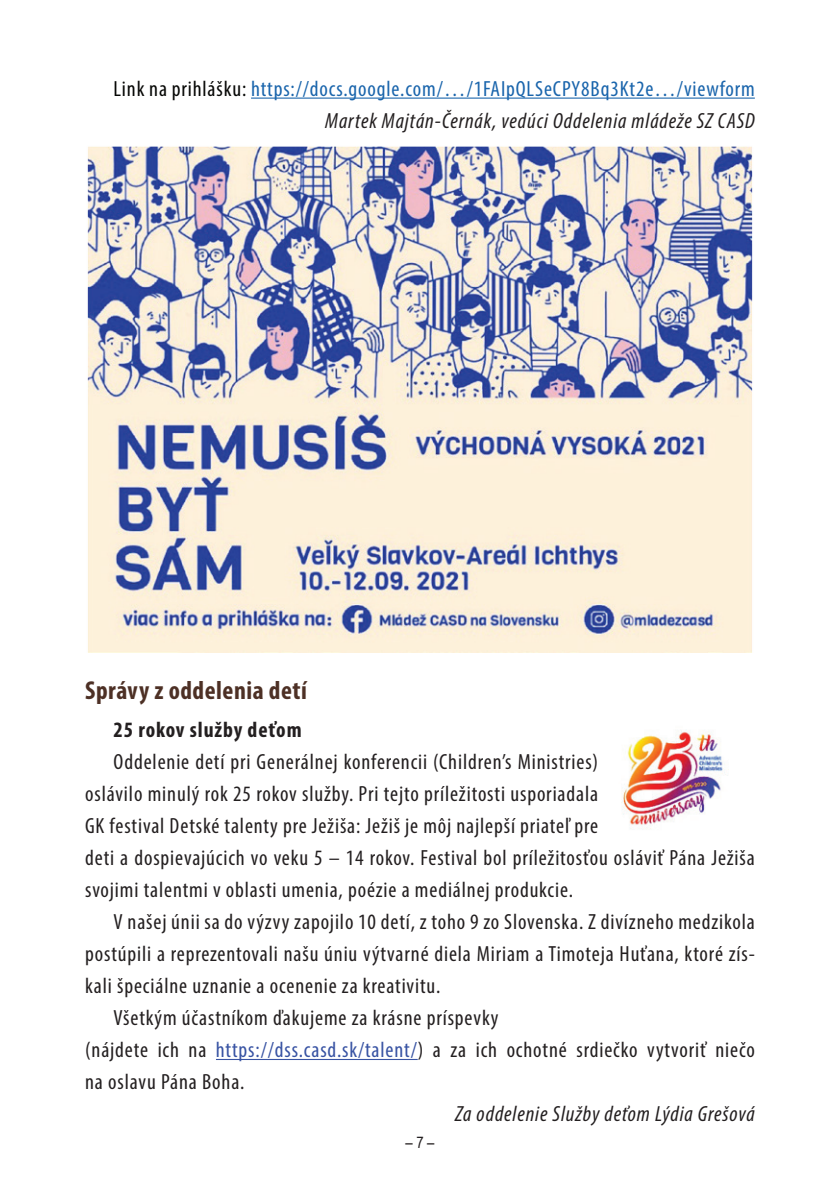
<style>
.page{position:relative;width:840px;height:1191px;background:#fff}
.page>*{position:absolute;margin:0;border:0;box-sizing:border-box;transform-origin:0 0}
.t1{font:700 condensed 26px "Myriad Pro";letter-spacing:.02em;color:#4d3025}
.t2{font:condensed 22px/32px "Myriad Pro";letter-spacing:.04em;color:#231f20}
.t3{font:condensed 22px/32px "Myriad Pro";letter-spacing:.04em;color:#1a65ac;text-align:right}
.t4{font:italic condensed 22px "Myriad Pro";letter-spacing:.04em;color:#231f20}
.t5{font:700 condensed 22px "Myriad Pro";letter-spacing:.04em;color:#231f20}
.t6{font:16px "Arial Narrow";color:#231f20}
.s1{color:#060705}
.s2{font-style:italic;color:#231f20}
.s3{color:#3853a3}
</style>
<div class="page">
<hr style="left:251px;top:98px;width:503px;height:1px;background:#1a65ac">
<hr style="left:216px;top:1059px;width:201px;height:1px;background:#3853a3">
<img style="left:87px;top:146px;width:666px;height:506px">
<img style="left:621px;top:730px;width:108px;height:100px">
<p class="t3" style="left:113px;top:72px;width:642px"><span class="s1">Link na prihlášku:</span> https://docs.google.com/…/1FAIpQLSeCPY8Bq3Kt2e…/viewform<br><span class="s2">Martek Majtán-Černák, vedúci Oddelenia mládeže SZ CASD</span></p>
<p class="t1" style="left:85px;top:674px;width:223px">Správy z oddelenia detí</p>
<p class="t5" style="left:113px;top:716px;width:189px">25 rokov služby deťom</p>
<p class="t2" style="left:85px;top:745px;width:670px;text-indent:28px">Oddelenie detí pri Generálnej konferencii (Children’s Ministries)<br>oslávilo minulý rok 25 rokov služby. Pri tejto príležitosti usporiadala<br>GK festival Detské talenty pre Ježiša: Ježiš je môj najlepší priateľ pre<br>deti a dospievajúcich vo veku 5 – 14 rokov. Festival bol príležitosťou osláviť Pána Ježiša svojimi talentmi v oblasti umenia, poézie a mediálnej produkcie.</p>
<p class="t2" style="left:113px;top:905px;width:642px">V našej únii sa do výzvy zapojilo 10 detí, z toho 9 zo Slovenska. Z divízneho medzikola</p>
<p class="t2" style="left:85px;top:937px;width:670px">postúpili a reprezentovali našu úniu výtvarné diela Miriam a Timoteja Huťana, ktoré zís-</p>
<p class="t2" style="left:85px;top:969px;width:356px">kali špeciálne uznanie a ocenenie za kreativitu.</p>
<p class="t2" style="left:113px;top:1001px;width:386px">Všetkým účastníkom ďakujeme za krásne príspevky</p>
<p class="t2" style="left:85px;top:1033px;width:671px">(nájdete ich na <span class="s3">https://dss.casd.sk/talent/</span>) a za ich ochotné srdiečko vytvoriť niečo</p>
<p class="t2" style="left:85px;top:1065px;width:161px">na oslavu Pána Boha.</p>
<p class="t4" style="left:455px;top:1100px;width:301px">Za oddelenie Služby deťom Lýdia Grešová</p>
<p class="t6" style="left:405px;top:1130px;width:31px">– 7 –</p>
</div>
